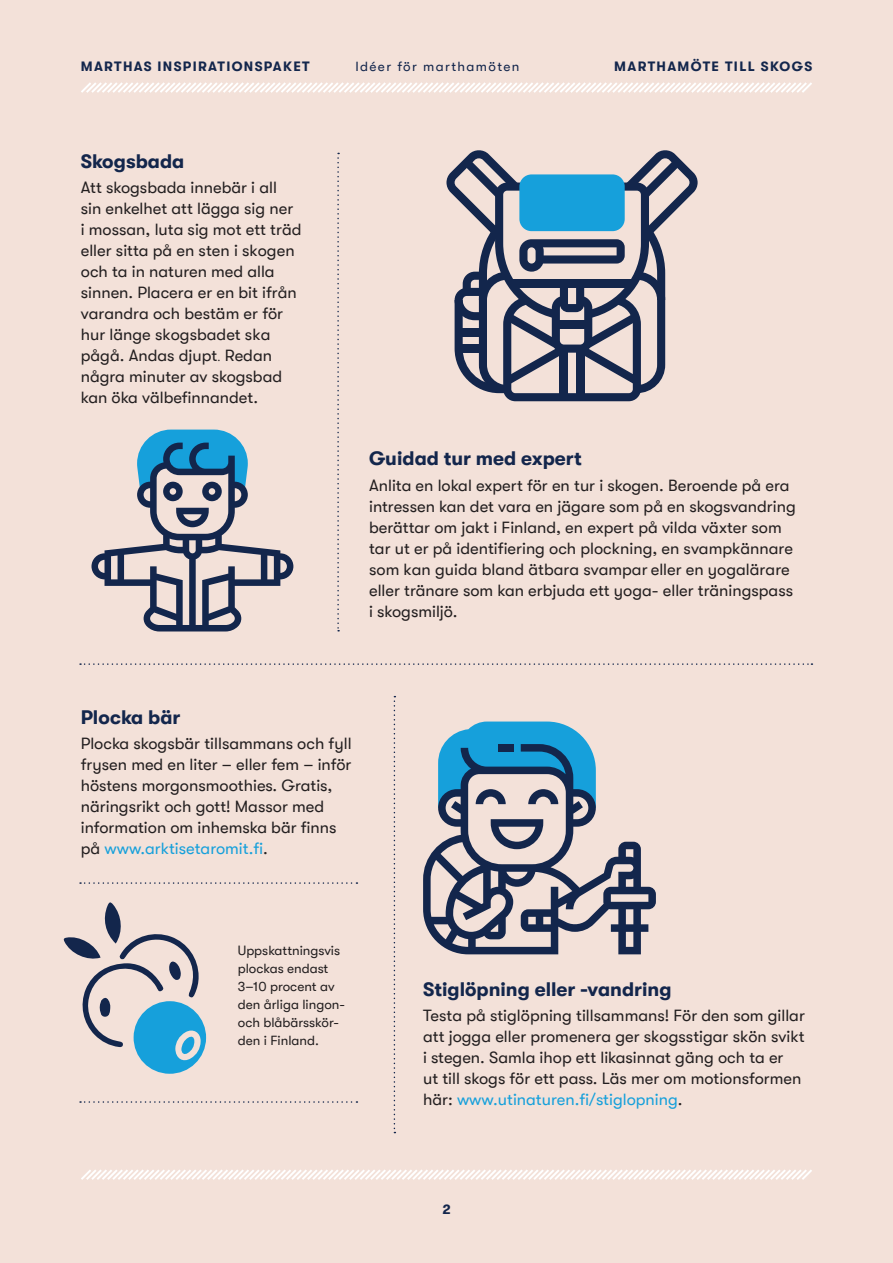
<style>
.page{position:relative;width:893px;height:1263px;background:#f3e1d9}
.page>*{position:absolute;margin:0;border:0;box-sizing:border-box;transform-origin:0 0}
.t1{font:700 19.5px "GT Walsheim";color:#13264c}
.t2{font:16.5px/21px "GT Walsheim";color:#231f20}
.t3{font:13.5px/18px "GT Walsheim";color:#231f20}
.t4{font:700 13.5px "GT Walsheim";letter-spacing:.1em;color:#13264c}
.t5{font:13.5px "GT Walsheim";letter-spacing:.1em;color:#13264c}
.s1{font-family:"Adobe Thai"}
.s2{color:#16a0db}
</style>
<div class="page">
<svg style="left:81px;top:82px;width:731px;height:11px"></svg>
<svg style="left:81px;top:1169px;width:731px;height:11px"></svg>
<svg style="left:80px;top:663px;width:732px;height:2px"></svg>
<svg style="left:80px;top:882px;width:277px;height:2px"></svg>
<svg style="left:80px;top:1101px;width:277px;height:2px"></svg>
<svg style="left:337px;top:153px;width:2px;height:478px"></svg>
<svg style="left:394px;top:696px;width:1px;height:437px"></svg>
<svg style="left:444px;top:721px;width:144px;height:23px"></svg>
<svg style="left:423px;top:744px;width:233px;height:210px"></svg>
<svg style="left:446px;top:150px;width:252px;height:251px"></svg>
<svg style="left:91px;top:430px;width:202px;height:201px"></svg>
<svg style="left:63px;top:902px;width:143px;height:172px"></svg>
<p class="t4" style="left:81px;top:59px;width:230px">MARTHAS INSPIRATIONSPAKET</p>
<p class="t1" style="left:81px;top:150px;width:105px">Skogsbada</p>
<p class="t2" style="left:81px;top:177px;width:222px">Att skogsbada innebär i all sin enkelhet att lägga sig ner<br>i mossan, luta sig mot ett träd eller sitta på en sten i skogen och ta in naturen med alla sinnen. Placera er en bit ifrån varandra och bestäm er för hur länge skogsbadet ska pågå. Andas djupt<span class="s1">.</span> Redan några minuter av skogsbad kan öka välbefinnandet.</p>
<p class="t5" style="left:355px;top:59px;width:165px">Idéer för marthamöten</p>
<p class="t4" style="left:614px;top:59px;width:199px">MARTHAMÖTE TILL SKOGS</p>
<p class="t1" style="left:369px;top:448px;width:214px">Guidad tur med expert</p>
<p class="t2" style="left:369px;top:474px;width:428px">Anlita en lokal expert för en tur i skogen. Beroende på era intressen kan det vara en jägare som på en skogsvandring berättar om jakt i Finland, en expert på vilda växter som tar ut er på identifiering och plockning, en svampkännare som kan guida bland ätbara svampar eller en yogalärare eller tränare som kan erbjuda ett yoga- eller träningspass i skogsmiljö.</p>
<p class="t1" style="left:81px;top:706px;width:101px">Plocka bär</p>
<p class="t2" style="left:81px;top:733px;width:272px">Plocka skogsbär tillsammans och fyll frysen med en liter – eller fem – inför höstens morgonsmoothies. Gratis, näringsrikt och gott! Massor med information om inhemska bär finns på <span class="s2">www.arktisetaromit.fi</span>.</p>
<p class="t3" style="left:238px;top:941px;width:109px">Uppskattningsvis plockas endast<br>3–10 procent av den årliga lingon&shy;och blåbärsskör&shy;den i Finland.</p>
<p class="t1" style="left:423px;top:978px;width:250px">Stiglöpning eller -vandring</p>
<p class="t2" style="left:423px;top:1005px;width:383px">Testa på stiglöpning tillsammans! För den som gillar att jogga eller promenera ger skogsstigar skön svikt i stegen. Samla ihop ett likasinnat gäng och ta er<br>ut till skogs för ett pass. Läs mer om motionsformen här: <span class="s2">www.utinaturen.fi/stiglopning</span>.</p>
<p class="t4" style="left:442px;top:1201px;width:10px">2</p>
</div>
